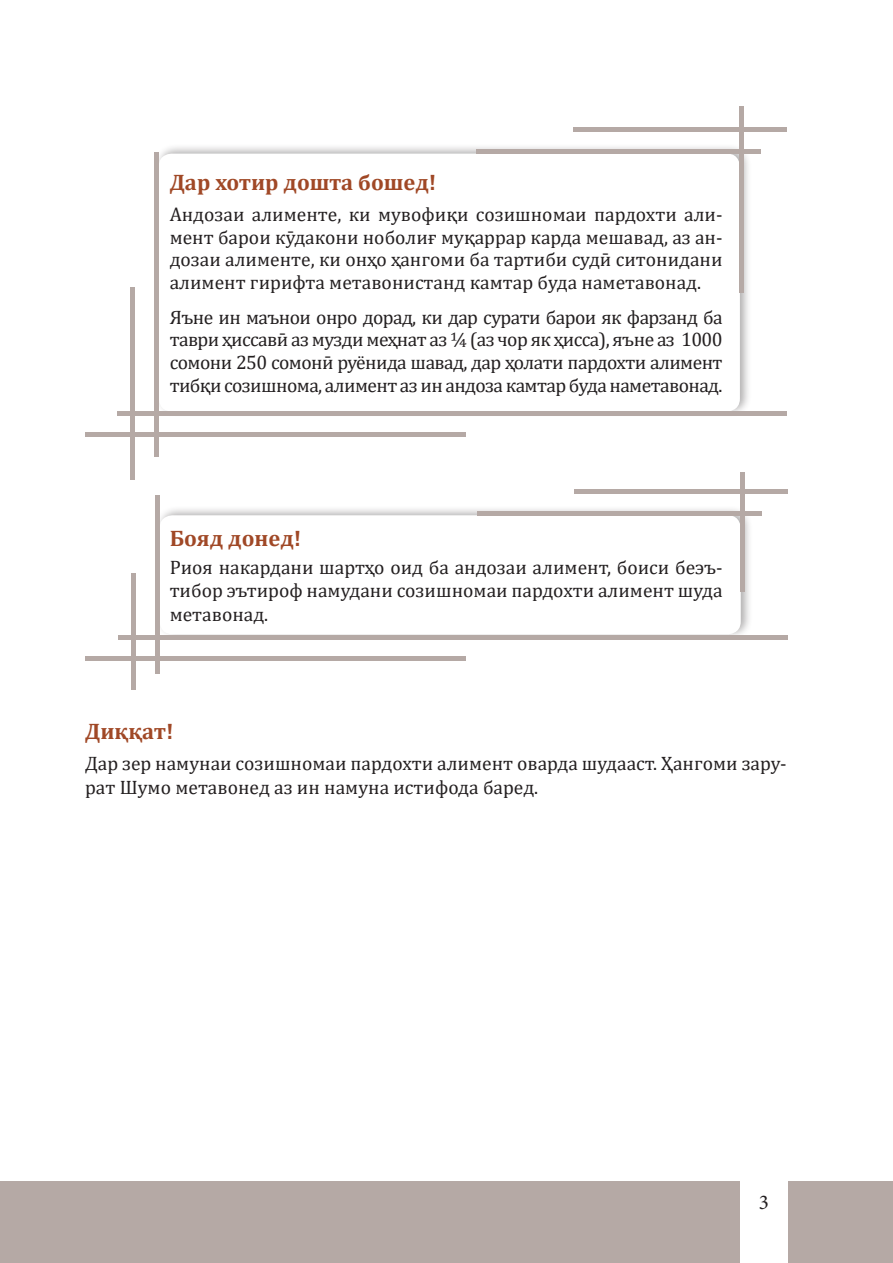
<style>
.page{position:relative;width:893px;height:1263px;background:#fff}
.page>*{position:absolute;margin:0;border:0;box-sizing:border-box;transform-origin:0 0}
.t1{font:700 22.5px "Cambria";color:#a04826}
.t2{font:21px "Minion Pro";color:#231f20}
.t3{font:19.5px/22.5px "Cambria";color:#231f20;text-align:justify}
</style>
<div class="page">
<div style="left:0;top:1181px;width:893px;height:82px;background:#b5a9a5"></div>
<div style="left:740px;top:1168px;width:47px;height:95px;background:#fff"></div>
<svg style="left:85px;top:106px;width:702px;height:583px"></svg>
<p class="t1" style="left:170px;top:167px;width:268px">Дар хотир дошта бошед!</p>
<p class="t3" style="left:170px;top:203px;width:554px">Андозаи алименте, ки мувофиқи созишномаи пардохти али&shy;мент барои кӯдакони ноболиғ муқаррар карда мешавад, аз ан&shy;дозаи алименте, ки онҳо ҳангоми ба тартиби судӣ ситонидани алимент гирифта метавонистанд камтар буда наметавонад.</p>
<p class="t3" style="left:170px;top:306px;width:554px">Яъне ин маънои онро дорад, ки дар сурати барои як фарзанд ба таври ҳиссавӣ аз музди меҳнат аз ¼ (аз чор як ҳисса), яъне аз 1000 сомони 250 сомонӣ руёнида шавад, дар ҳолати пардохти алимент тибқи созишнома, алимент аз ин андоза камтар буда наметавонад.</p>
<p class="t1" style="left:170px;top:523px;width:133px">Бояд донед!</p>
<p class="t3" style="left:170px;top:555px;width:554px;line-height:23.4px">Риоя накардани шартҳо оид ба андозаи алимент, боиси беэъ&shy;тибор эътироф намудани созишномаи пардохти алимент шуда метавонад.</p>
<p class="t1" style="left:85px;top:715px;width:90px">Диққат!</p>
<p class="t3" style="left:85px;top:752px;width:703px;line-height:23.4px">Дар зер намунаи созишномаи пардохти алимент оварда шудааст. Ҳангоми зару&shy;рат Шумо метавонед аз ин намуна истифода баред.</p>
<p class="t2" style="left:759px;top:1188px;width:12px">3</p>
</div>
